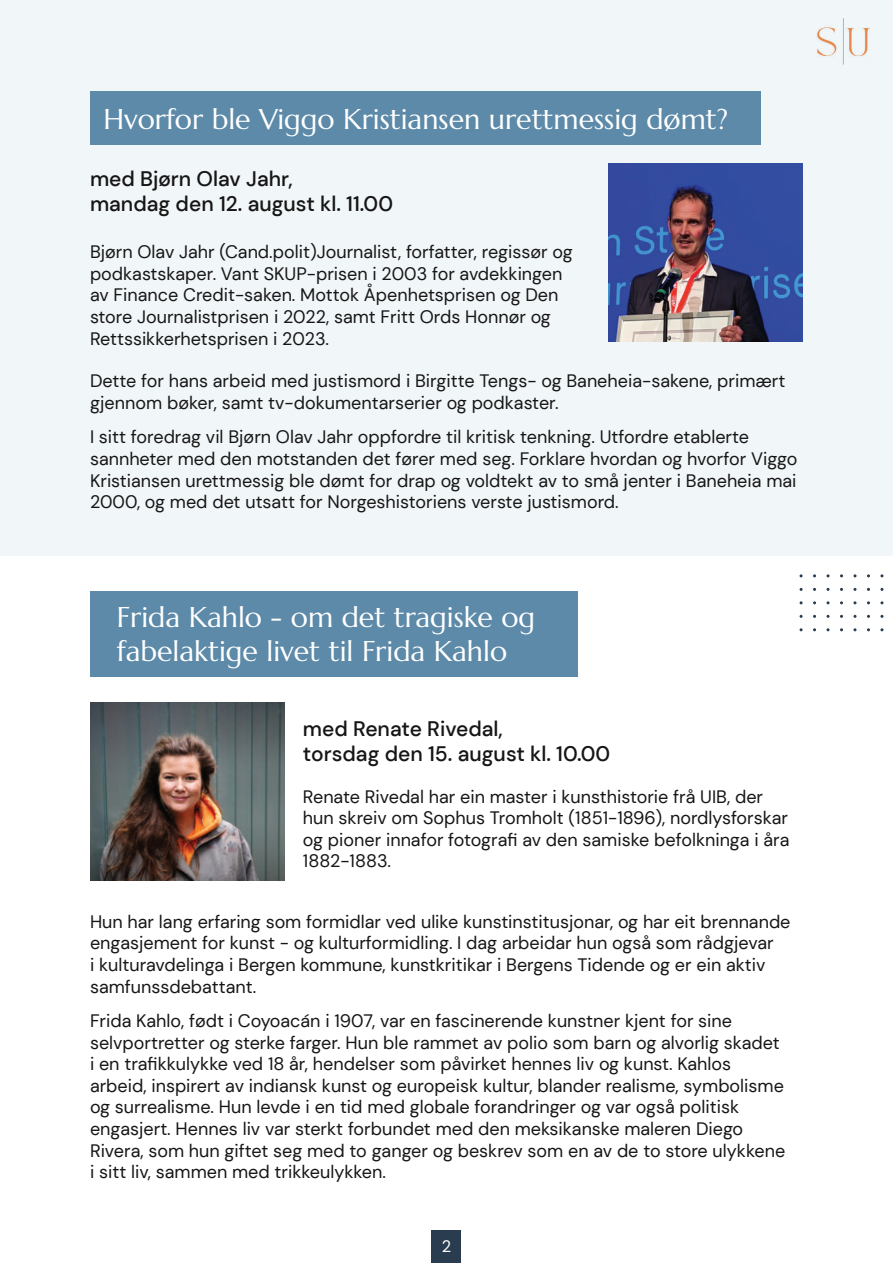
<style>
.page{position:relative;width:893px;height:1263px;background:#fff}
.page>*{position:absolute;margin:0;border:0;box-sizing:border-box;transform-origin:0 0}
.t1{font:28.5px/34.2px "Marcellus";color:#fff}
.t2{font:500 21px/25.2px "DM Sans";color:#171616}
.t3{font:18px/21.6px "DM Sans";color:#171616}
.t4{font:16.5px "DM Sans";color:#fff}
</style>
<div class="page">
<div style="left:0;top:0;width:893px;height:555px;background:#f1f6f8"></div>
<div style="left:90px;top:91px;width:670px;height:54px;background:#5c8aa8"></div>
<img style="left:608px;top:164px;width:195px;height:178px">
<img style="left:90px;top:703px;width:195px;height:178px">
<img style="left:817px;top:18px;width:53px;height:47px">
<div style="left:90px;top:591px;width:487px;height:85px;background:#5c8aa8"></div>
<div style="left:432px;top:1231px;width:29px;height:32px;background:#2a3d50"></div>
<svg style="left:880px;top:628px;width:4px;height:4px"></svg>
<svg style="left:853px;top:628px;width:4px;height:4px"></svg>
<div style="left:838px;top:627px;width:7px;height:6px;border:2px solid #fff;border-radius:50%"></div>
<svg style="left:826px;top:628px;width:4px;height:4px"></svg>
<div style="left:811px;top:627px;width:7px;height:6px;border:2px solid #fff;border-radius:50%"></div>
<svg style="left:799px;top:628px;width:4px;height:4px"></svg>
<svg style="left:880px;top:614px;width:4px;height:4px"></svg>
<svg style="left:853px;top:614px;width:4px;height:4px"></svg>
<div style="left:838px;top:613px;width:7px;height:6px;border:2px solid #fff;border-radius:50%"></div>
<svg style="left:826px;top:614px;width:4px;height:4px"></svg>
<div style="left:811px;top:613px;width:7px;height:6px;border:2px solid #fff;border-radius:50%"></div>
<svg style="left:799px;top:614px;width:4px;height:4px"></svg>
<svg style="left:880px;top:601px;width:4px;height:4px"></svg>
<svg style="left:867px;top:601px;width:3px;height:4px"></svg>
<svg style="left:853px;top:601px;width:4px;height:4px"></svg>
<div style="left:838px;top:600px;width:7px;height:6px;border:2px solid #fff;border-radius:50%"></div>
<svg style="left:826px;top:601px;width:4px;height:4px"></svg>
<div style="left:811px;top:600px;width:7px;height:6px;border:2px solid #fff;border-radius:50%"></div>
<svg style="left:799px;top:601px;width:4px;height:4px"></svg>
<svg style="left:880px;top:587px;width:4px;height:4px"></svg>
<svg style="left:853px;top:587px;width:4px;height:4px"></svg>
<div style="left:838px;top:586px;width:7px;height:6px;border:2px solid #fff;border-radius:50%"></div>
<svg style="left:826px;top:587px;width:4px;height:4px"></svg>
<div style="left:811px;top:586px;width:7px;height:6px;border:2px solid #fff;border-radius:50%"></div>
<svg style="left:799px;top:587px;width:4px;height:4px"></svg>
<svg style="left:880px;top:574px;width:4px;height:4px"></svg>
<svg style="left:867px;top:574px;width:3px;height:4px"></svg>
<svg style="left:853px;top:574px;width:4px;height:4px"></svg>
<div style="left:838px;top:573px;width:7px;height:6px;border:2px solid #fff;border-radius:50%"></div>
<svg style="left:826px;top:574px;width:4px;height:4px"></svg>
<div style="left:811px;top:573px;width:7px;height:6px;border:2px solid #fff;border-radius:50%"></div>
<svg style="left:799px;top:574px;width:4px;height:4px"></svg>
<h1 class="t1" style="left:103px;top:102px;width:626px">Hvorfor ble Viggo Kristiansen urettmessig dømt?</h1>
<p class="t2" style="left:90px;top:166px;width:305px">med Bjørn Olav Jahr,<br>mandag den 12. august kl. 11.00</p>
<p class="t3" style="left:90px;top:241px;width:484px">Bjørn Olav Jahr (Cand.polit)Journalist, forfatter, regissør og podkastskaper. Vant SKUP-prisen i 2003 for avdekkingen av Finance Credit-saken. Mottok Åpenhetsprisen og Den store Journalistprisen i 2022, samt Fritt Ords Honnør og Rettssikkerhetsprisen i 2023.</p>
<p class="t3" style="left:90px;top:370px;width:697px">Dette for hans arbeid med justismord i Birgitte Tengs- og Baneheia-sakene, primært gjennom bøker, samt tv-dokumentarserier og podkaster.</p>
<p class="t3" style="left:90px;top:426px;width:709px">I sitt foredrag vil Bjørn Olav Jahr oppfordre til kritisk tenkning. Utfordre etablerte sannheter med den motstanden det fører med seg. Forklare hvordan og hvorfor Viggo Kristiansen urettmessig ble dømt for drap og voldtekt av to små jenter i Baneheia mai 2000, og med det utsatt for Norgeshistoriens verste justismord.</p>
<h1 class="t1" style="left:117px;top:600px;width:420px">Frida Kahlo - om det tragiske og fabelaktige livet til Frida Kahlo</h1>
<p class="t2" style="left:303px;top:716px;width:309px">med Renate Rivedal,<br>torsdag den 15. august kl. 10.00</p>
<p class="t3" style="left:303px;top:785px;width:488px">Renate Rivedal har ein master i kunsthistorie frå UIB, der hun skreiv om Sophus Tromholt (1851-1896), nordlysforskar og pioner innafor fotografi av den samiske befolkninga i åra 1882-1883.</p>
<p class="t3" style="left:90px;top:911px;width:702px">Hun har lang erfaring som formidlar ved ulike kunstinstitusjonar, og har eit brennande engasjement for kunst - og kulturformidling. I dag arbeidar hun også som rådgjevar<br>i kulturavdelinga i Bergen kommune, kunstkritikar i Bergens Tidende og er ein aktiv samfunssdebattant.</p>
<p class="t3" style="left:90px;top:1010px;width:697px">Frida Kahlo, født i Coyoacán i 1907, var en fascinerende kunstner kjent for sine selvportretter og sterke farger. Hun ble rammet av polio som barn og alvorlig skadet i en trafikkulykke ved 18 år, hendelser som påvirket hennes liv og kunst. Kahlos arbeid, inspirert av indiansk kunst og europeisk kultur, blander realisme, symbolisme og surrealisme. Hun levde i en tid med globale forandringer og var også politisk engasjert. Hennes liv var sterkt forbundet med den meksikanske maleren Diego Rivera, som hun giftet seg med to ganger og beskrev som en av de to store ulykkene i sitt liv, sammen med trikkeulykken.</p>
<p class="t4" style="left:442px;top:1236px;width:11px">2</p>
</div>
